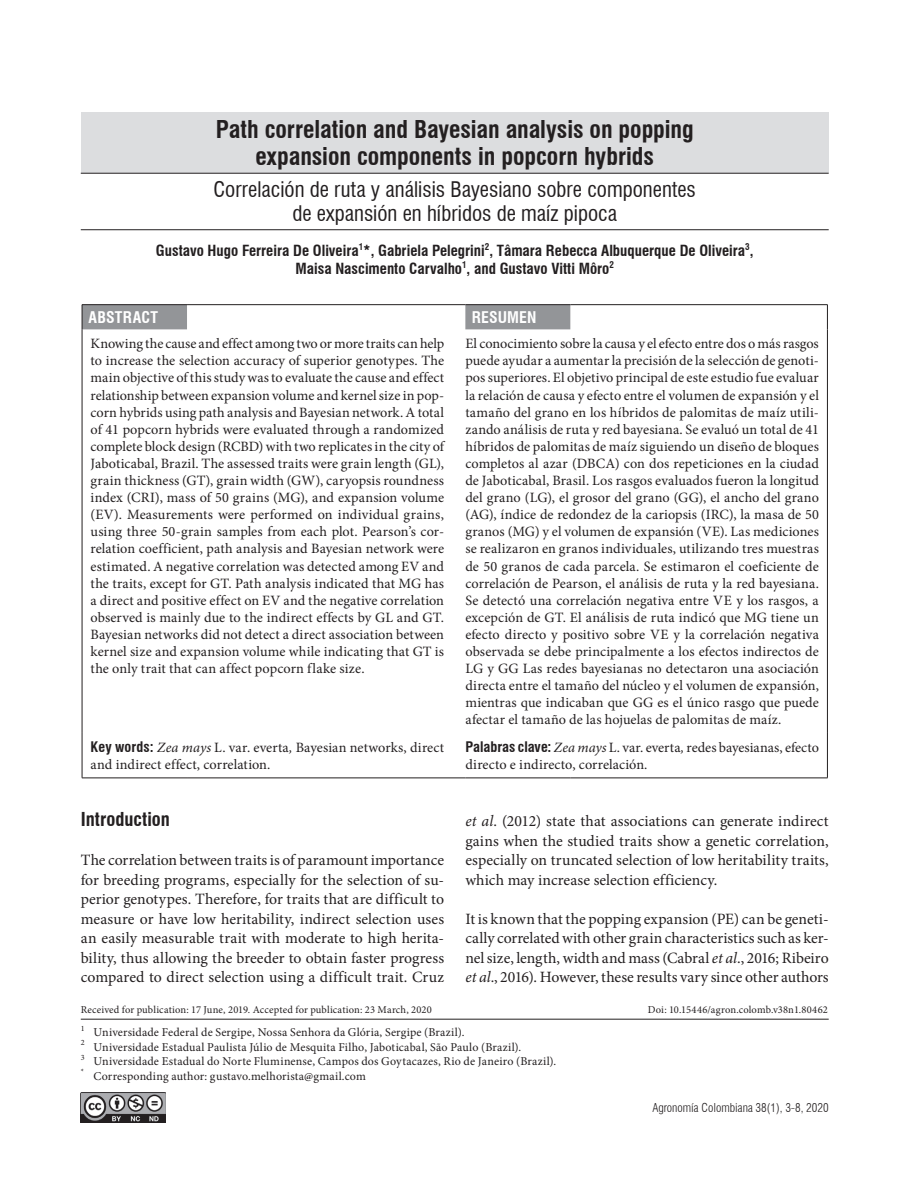
<style>
.page{position:relative;width:918px;height:1188px;background:#fff}
.page>*{position:absolute;margin:0;border:0;box-sizing:border-box;transform-origin:0 0}
.t1{font:700 condensed 24px/27px "Swiss 721 BT";letter-spacing:-.005em;color:#231f20;text-align:center}
.t2{font:condensed 21px/24px "Swiss 721 BT";color:#231f20;text-align:center}
.t3{font:700 condensed 18.75px "Swiss 721 BT";color:#231f20}
.t4{font:15.75px/19.5px "Minion Pro";letter-spacing:.005em;color:#231f20;text-align:justify}
.t5{font:700 condensed 15.75px "Swiss 721 BT";letter-spacing:.01em;color:#fff}
.t6{font:700 condensed 15px/18px "Swiss 721 BT";color:#231f20;text-align:center}
.t7{font:14.25px/17.1px "Minion Pro";letter-spacing:.01em;color:#231f20;text-align:justify}
.t8{font:12px/14.4px "Minion Pro";letter-spacing:.015em;color:#231f20}
.t9{font:300 condensed 12px "Swiss 721 BT";color:#231f20}
.t10{font:10.5px "Minion Pro";letter-spacing:.015em;color:#231f20}
.t11{font:8.1px "Minion Pro";color:#231f20}
.s1{font-family:"Swiss 721 BT";font-weight:700;font-stretch:condensed}
.s2{font-style:italic}
</style>
<div class="page">
<hr style="left:81px;top:1019px;width:748px;height:1px;background:#231f20">
<hr style="left:827px;top:329px;width:1px;height:404px;background:#231f20">
<hr style="left:827px;top:733px;width:1px;height:45px;background:#231f20">
<hr style="left:82px;top:304px;width:105px;height:1px;background:#231f20">
<svg style="left:82px;top:305px;width:488px;height:24px"></svg>
<hr style="left:187px;top:304px;width:278px;height:1px;background:#231f20">
<hr style="left:465px;top:304px;width:105px;height:1px;background:#231f20">
<hr style="left:570px;top:304px;width:258px;height:1px;background:#231f20">
<svg style="left:827px;top:305px;width:1px;height:24px"></svg>
<hr style="left:82px;top:329px;width:1px;height:404px;background:#231f20">
<hr style="left:82px;top:733px;width:1px;height:45px;background:#231f20">
<hr style="left:82px;top:778px;width:105px;height:1px;background:#231f20">
<hr style="left:187px;top:778px;width:278px;height:1px;background:#231f20">
<hr style="left:465px;top:778px;width:105px;height:1px;background:#231f20">
<hr style="left:570px;top:778px;width:258px;height:1px;background:#231f20">
<img style="left:81px;top:1093px;width:85px;height:30px">
<div style="left:81px;top:112px;width:748px;height:61px;background:#dcdddf"></div>
<hr style="left:81px;top:173px;width:748px;height:1px;background:#231f20">
<hr style="left:81px;top:229px;width:748px;height:1px;background:#231f20">
<h1 class="t1" style="left:216px;top:115px;width:480px">Path correlation and Bayesian analysis on popping expansion components in popcorn hybrids</h1>
<h2 class="t2" style="left:214px;top:177px;width:484px">Correlación de ruta y análisis Bayesiano sobre componentes de expansión en híbridos de maíz pipoca</h2>
<p class="t6" style="left:156px;top:242px;width:599px">Gustavo Hugo Ferreira De Oliveira<sup>1</sup>*, Gabriela Pelegrini<sup>2</sup>, Tâmara Rebecca Albuquerque De Oliveira<sup>3</sup>,<br>Maisa Nascimento Carvalho<sup>1</sup>, and Gustavo Vitti Môro<sup>2</sup></p>
<p class="t5" style="left:88px;top:308px;width:71px">ABSTRACT</p>
<p class="t5" style="left:472px;top:308px;width:66px">RESUMEN</p>
<p class="t7" style="left:91px;top:335px;width:355px">Knowing the cause and effect among two or more traits can help to increase the selection accuracy of superior genotypes. The main objective of this study was to evaluate the cause and effect relationship between expansion volume and kernel size in pop&shy;corn hybrids using path analysis and Bayesian network. A total of 41 popcorn hybrids were evaluated through a randomized complete block design (RCBD) with two replicates in the city of Jaboticabal, Brazil. The assessed traits were grain length (GL), grain thickness (GT), grain width (GW), caryopsis roundness index (CRI), mass of 50 grains (MG), and expansion volume (EV). Measurements were performed on individual grains, using three 50-grain samples from each plot. Pearson’s cor&shy;relation coefficient, path analysis and Bayesian network were estimated. A negative correlation was detected among EV and the traits, except for GT. Path analysis indicated that MG has a direct and positive effect on EV and the negative correlation observed is mainly due to the indirect effects by GL and GT.<br>Bayesian networks did not detect a direct association between kernel size and expansion volume while indicating that GT is the only trait that can affect popcorn flake size.</p>
<p class="t7" style="left:465px;top:335px;width:355px">El conocimiento sobre la causa y el efecto entre dos o más rasgos puede ayudar a aumentar la precisión de la selección de genoti&shy;pos superiores. El objetivo principal de este estudio fue evaluar la relación de causa y efecto entre el volumen de expansión y el tamaño del grano en los híbridos de palomitas de maíz utili&shy;zando análisis de ruta y red bayesiana. Se evaluó un total de 41 híbridos de palomitas de maíz siguiendo un diseño de bloques completos al azar (DBCA) con dos repeticiones en la ciudad de Jaboticabal, Brasil. Los rasgos evaluados fueron la longitud del grano (LG), el grosor del grano (GG), el ancho del grano (AG), índice de redondez de la cariopsis (IRC), la masa de 50 granos (MG) y el volumen de expansión (VE). Las mediciones se realizaron en granos individuales, utilizando tres muestras de 50 granos de cada parcela. Se estimaron el coeficiente de correlación de Pearson, el análisis de ruta y la red bayesiana.<br>Se detectó una correlación negativa entre VE y los rasgos, a excepción de GT. El análisis de ruta indicó que MG tiene un efecto directo y positivo sobre VE y la correlación negativa observada se debe principalmente a los efectos indirectos de LG y GG Las redes bayesianas no detectaron una asociación directa entre el tamaño del núcleo y el volumen de expansión, mientras que indicaban que GG es el único rasgo que puede afectar el tamaño de las hojuelas de palomitas de maíz.</p>
<p class="t7" style="left:91px;top:739px;width:355px"><span class="s1">Key words:</span> <span class="s2">Zea mays</span> L. var. everta<span class="s2">,</span> Bayesian networks, direct and indirect effect, correlation.</p>
<p class="t7" style="left:465px;top:739px;width:355px"><span class="s1">Palabras clave:</span> <span class="s2">Zea mays</span> L. var. everta<span class="s2">,</span> redes bayesianas, efecto directo e indirecto, correlación.</p>
<h3 class="t3" style="left:81px;top:808px;width:91px">Introduction</h3>
<p class="t4" style="left:81px;top:851px;width:365px">The correlation between traits is of paramount importance for breeding programs, especially for the selection of su&shy;perior genotypes. Therefore, for traits that are difficult to measure or have low heritability, indirect selection uses an easily measurable trait with moderate to high herita&shy;bility, thus allowing the breeder to obtain faster progress compared to direct selection using a difficult trait. Cruz</p>
<p class="t4" style="left:465px;top:811px;width:365px"><span class="s2">et al</span>. (2012) state that associations can generate indirect gains when the studied traits show a genetic correlation, especially on truncated selection of low heritability traits, which may increase selection efficiency.</p>
<p class="t4" style="left:465px;top:909px;width:365px">It is known that the popping expansion (PE) can be geneti&shy;cally correlated with other grain characteristics such as ker&shy;nel size, length, width and mass (Cabral <span class="s2">et al</span>., 2016; Ribeiro <span class="s2">et al</span>., 2016). However, these results vary since other authors</p>
<p class="t10" style="left:81px;top:1003px;width:353px">Received for publication: 17 June, 2019. Accepted for publication: 23 March, 2020</p>
<p class="t10" style="left:648px;top:1003px;width:181px">Doi: 10.15446/agron.colomb.v38n1.80462</p>
<p class="t8" style="left:81px;top:1025px;width:385px"><sup>1</sup> Universidade Federal de Sergipe, Nossa Senhora da Glória, Sergipe (Brazil).</p>
<p class="t11" style="left:81px;top:1037px;width:5px">2</p>
<p class="t8" style="left:81px;top:1040px;width:477px;text-indent:13px">Universidade Estadual Paulista Júlio de Mesquita Filho, Jaboticabal, São Paulo (Brazil).<br><sup>3</sup> Universidade Estadual do Norte Fluminense, Campos dos Goytacazes, Rio de Janeiro (Brazil). <sup>*</sup> Corresponding author: gustavo.melhorista@gmail.com</p>
<p class="t9" style="left:652px;top:1101px;width:178px">Agronomía Colombiana 38(1), 3-8, 2020</p>
</div>
